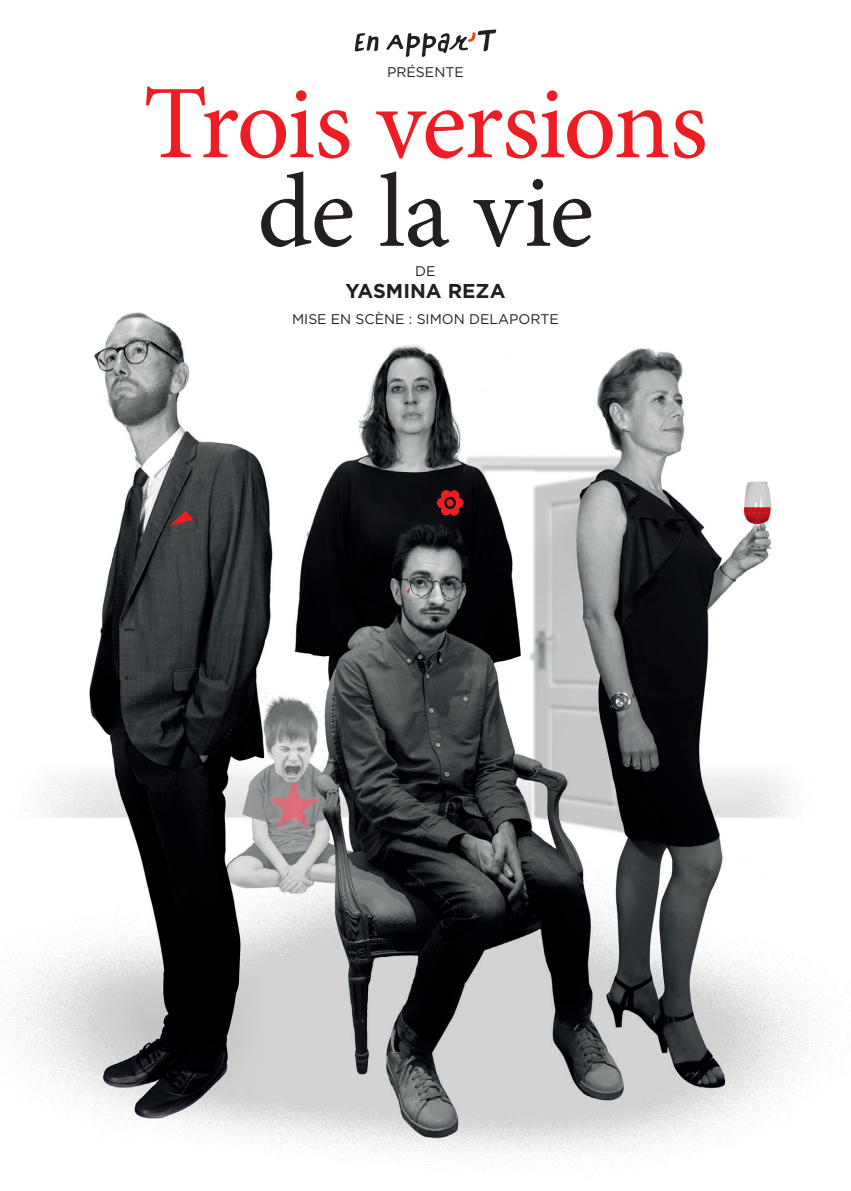
<style>
.page{position:relative;width:851px;height:1191px;background:#fff}
.page>*{position:absolute;margin:0;border:0;box-sizing:border-box;transform-origin:0 0}
.t1{font:104.6px "Minion Pro";letter-spacing:-.025em;color:#ee1d23}
.t2{font:104.6px "Minion Pro";letter-spacing:-.015em;color:#231f20}
.t3{font:700 20px "Gotham";color:#231f20}
.t4{font:14px "Gotham";color:#231f20}
</style>
<div class="page">
<img style="left:0;top:312px;width:831px;height:859px">
<svg style="left:354px;top:33px;width:24px;height:18px"></svg>
<svg style="left:386px;top:30px;width:110px;height:27px"></svg>
<svg style="left:406px;top:587px;width:4px;height:7px"></svg>
<svg style="left:170px;top:511px;width:23px;height:15px"></svg>
<svg style="left:743px;top:507px;width:27px;height:17px"></svg>
<svg style="left:437px;top:489px;width:26px;height:27px"></svg>
<div style="left:446px;top:499px;width:7px;height:7px;background:#ee1d23;border-radius:50%"></div>
<p class="t4" style="left:387px;top:63px;width:78px">PRÉSENTE</p>
<h1 class="t1" style="left:143px;top:54px;width:566px">Trois versions</h1>
<h1 class="t2" style="left:257px;top:142px;width:338px">de la vie</h1>
<p class="t4" style="left:415px;top:262px;width:22px">DE</p>
<h2 class="t3" style="left:345px;top:278px;width:162px">YASMINA REZA</h2>
<p class="t4" style="left:292px;top:310px;width:268px">MISE EN SCÈNE : SIMON DELAPORTE</p>
</div>
